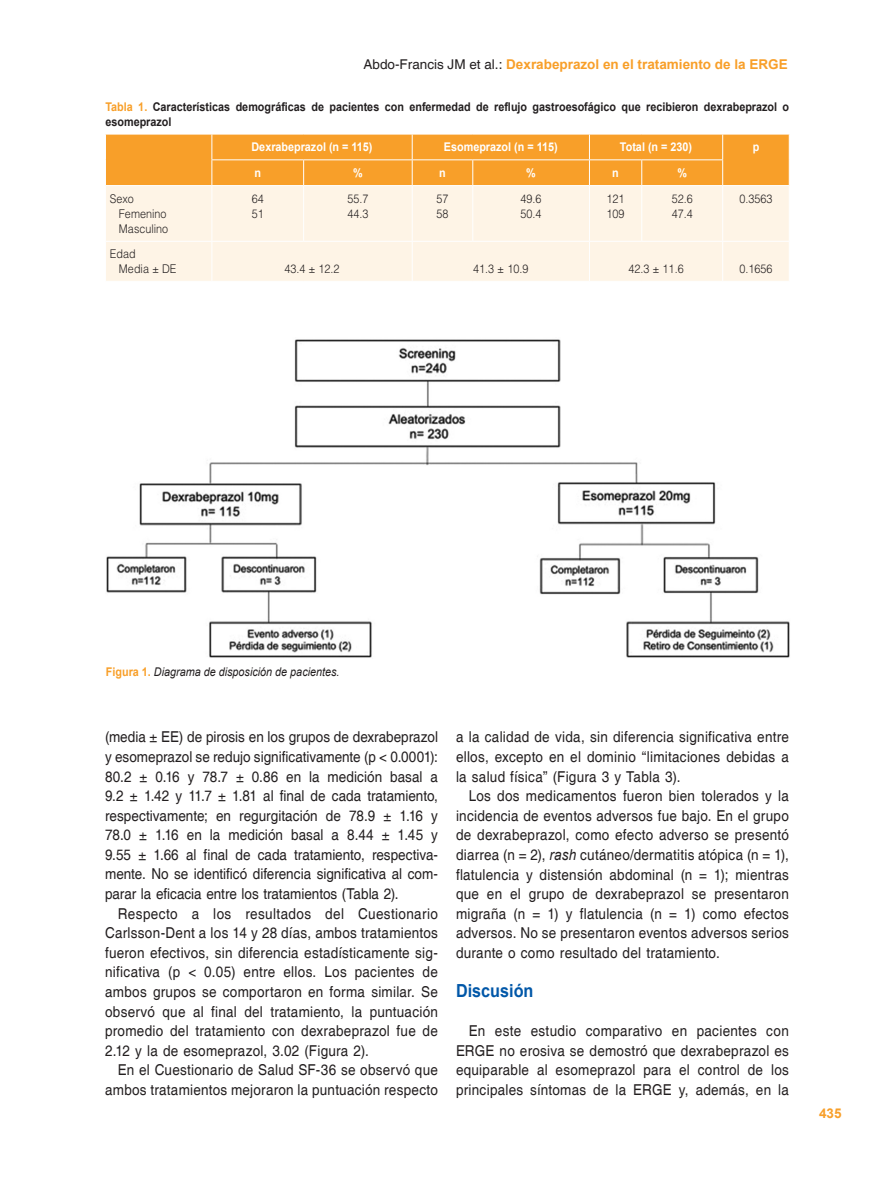
<style>
.page{position:relative;width:894px;height:1191px;background:#fff}
.page>*{position:absolute;margin:0;border:0;box-sizing:border-box;transform-origin:0 0}
.t1{font:700 18px "Helvetica";color:#0157a8;scale:.9 1}
.TX{font:15px/19.5px "Helvetica";letter-spacing:.02em;color:#231f20;text-align:justify;scale:.9 1}
.t2{font:700 13.5px "Helvetica";color:#f89f29}
.TT{font:700 12px/15px "Helvetica";color:#231f20;scale:.9 1}
.TB{font:300 12px "Helvetica LT Std";color:#231f20;scale:.9 1}
.TCH{font:700 12px "Helvetica";color:#fff;scale:.9 1}
.TBL{font:300 12px "Helvetica LT Std";color:#231f20;scale:.9 1}
.FGC{font:italic 12px "Helvetica";color:#231f20;scale:.9 1}
.s1{font-weight:400;color:#231f20}
.s2{color:#f89f29}
.s3{font-weight:700;font-style:normal;color:#f89f29}
.s4{font-style:italic}
</style>
<div class="page">
<svg style="left:105px;top:134px;width:684px;height:147px;background:#fbd7a6"></svg>
<hr style="left:105px;top:185px;width:107px;height:1px;background:#fff">
<hr style="left:212px;top:185px;width:91px;height:1px;background:#fff">
<hr style="left:303px;top:185px;width:109px;height:1px;background:#fff">
<hr style="left:412px;top:185px;width:60px;height:1px;background:#fff">
<hr style="left:472px;top:185px;width:117px;height:1px;background:#fff">
<hr style="left:589px;top:185px;width:52px;height:1px;background:#fff">
<hr style="left:641px;top:185px;width:81px;height:1px;background:#fff">
<hr style="left:722px;top:185px;width:67px;height:1px;background:#fff">
<hr style="left:105px;top:186px;width:1px;height:55px;background:#fff">
<hr style="left:211px;top:186px;width:1px;height:55px;background:#fff">
<hr style="left:303px;top:186px;width:1px;height:55px;background:#fff">
<hr style="left:411px;top:186px;width:1px;height:55px;background:#fff">
<hr style="left:472px;top:186px;width:1px;height:55px;background:#fff">
<hr style="left:589px;top:186px;width:1px;height:55px;background:#fff">
<hr style="left:641px;top:186px;width:1px;height:55px;background:#fff">
<hr style="left:722px;top:186px;width:1px;height:55px;background:#fff">
<hr style="left:788px;top:186px;width:1px;height:55px;background:#fff">
<hr style="left:105px;top:241px;width:107px;height:1px;background:#fff">
<hr style="left:105px;top:241px;width:1px;height:40px;background:#fff">
<hr style="left:412px;top:241px;width:60px;height:1px;background:#fff">
<hr style="left:472px;top:241px;width:117px;height:1px;background:#fff">
<hr style="left:589px;top:241px;width:52px;height:1px;background:#fff">
<hr style="left:589px;top:241px;width:1px;height:40px;background:#fff">
<hr style="left:641px;top:241px;width:81px;height:1px;background:#fff">
<hr style="left:722px;top:241px;width:67px;height:1px;background:#fff">
<hr style="left:722px;top:241px;width:1px;height:40px;background:#fff">
<hr style="left:788px;top:241px;width:1px;height:40px;background:#fff">
<hr style="left:212px;top:241px;width:91px;height:1px;background:#fff">
<hr style="left:211px;top:241px;width:1px;height:40px;background:#fff">
<hr style="left:303px;top:241px;width:109px;height:1px;background:#fff">
<hr style="left:411px;top:241px;width:1px;height:40px;background:#fff">
<img style="left:106px;top:339px;width:684px;height:319px">
<p class="t2" style="left:363px;top:55px;width:425px"><span class="s1">Abdo-Francis JM et al.:</span> Dexrabeprazol en el tratamiento de la ERGE</p>
<p class="TT" style="left:105px;top:99px;width:761px"><span class="s2">Tabla 1.</span> Características demográficas de pacientes con enfermedad de reflujo gastroesofágico que recibieron dexrabeprazol o esomeprazol</p>
<p class="TCH" style="left:251px;top:139px;width:136px">Dexrabeprazol (n = 115)</p>
<p class="TCH" style="left:444px;top:139px;width:128px">Esomeprazol (n = 115)</p>
<p class="TCH" style="left:619px;top:139px;width:82px">Total (n = 230)</p>
<p class="TCH" style="left:752px;top:139px;width:9px">p</p>
<p class="TCH" style="left:254px;top:164px;width:9px">n</p>
<p class="TCH" style="left:353px;top:164px;width:12px">%</p>
<p class="TCH" style="left:439px;top:164px;width:9px">n</p>
<p class="TCH" style="left:526px;top:164px;width:12px">%</p>
<p class="TCH" style="left:612px;top:164px;width:9px">n</p>
<p class="TCH" style="left:677px;top:164px;width:12px">%</p>
<p class="TB" style="left:110px;top:191px;width:28px">Sexo</p>
<p class="TB" style="left:119px;top:206px;width:54px">Femenino</p>
<p class="TB" style="left:119px;top:221px;width:56px">Masculino</p>
<p class="TB" style="left:252px;top:191px;width:15px">64</p>
<p class="TB" style="left:252px;top:206px;width:15px">51</p>
<p class="TB" style="left:520px;top:191px;width:25px">49.6</p>
<p class="TB" style="left:520px;top:206px;width:25px">50.4</p>
<p class="TB" style="left:606px;top:191px;width:22px">121</p>
<p class="TB" style="left:606px;top:206px;width:22px">109</p>
<p class="TB" style="left:671px;top:191px;width:25px">52.6</p>
<p class="TB" style="left:671px;top:206px;width:25px">47.4</p>
<p class="TB" style="left:739px;top:191px;width:38px">0.3563</p>
<p class="TB" style="left:347px;top:191px;width:25px">55.7</p>
<p class="TB" style="left:347px;top:206px;width:25px">44.3</p>
<p class="TB" style="left:436px;top:191px;width:15px">57</p>
<p class="TB" style="left:436px;top:206px;width:15px">58</p>
<p class="TBL" style="left:110px;top:246px;width:30px">Edad</p>
<p class="TBL" style="left:119px;top:261px;width:65px">Media ± DE</p>
<p class="TBL" style="left:284px;top:261px;width:63px">43.4 ± 12.2</p>
<p class="TBL" style="left:473px;top:261px;width:63px">41.3 ± 10.9</p>
<p class="TBL" style="left:628px;top:261px;width:63px">42.3 ± 11.6</p>
<p class="TBL" style="left:739px;top:261px;width:38px">0.1656</p>
<p class="FGC" style="left:106px;top:663px;width:261px"><span class="s3">Figura 1.</span> Diagrama de disposición de pacientes.</p>
<p class="TX" style="left:105px;top:727px;width:371px">(media ± EE) de pirosis en los grupos de dexrabeprazol y esomeprazol se redujo significativamente (p &lt; 0.0001):<br>80.2 ± 0.16 y 78.7 ± 0.86 en la medición basal a 9.2 ± 1.42 y 11.7 ± 1.81 al final de cada tratamiento, respectivamente; en regurgitación de 78.9 ± 1.16 y 78.0 ± 1.16 en la medición basal a 8.44 ± 1.45 y 9.55 ± 1.66 al final de cada tratamiento, respectiva&shy;mente. No se identificó diferencia significativa al com&shy;parar la eficacia entre los tratamientos (Tabla 2).</p>
<p class="TX" style="left:105px;top:904px;width:371px;text-indent:13px">Respecto a los resultados del Cuestionario Carlsson-Dent a los 14 y 28 días, ambos tratamientos fueron efectivos, sin diferencia estadísticamente sig&shy;nificativa (p &lt; 0.05) entre ellos. Los pacientes de ambos grupos se comportaron en forma similar. Se observó que al final del tratamiento, la puntuación promedio del tratamiento con dexrabeprazol fue de 2.12 y la de esomeprazol, 3.02 (Figura 2).</p>
<p class="TX" style="left:105px;top:1060px;width:371px;text-align:right">En el Cuestionario de Salud SF-36 se observó que ambos tratamientos mejoraron la puntuación respecto</p>
<p class="TX" style="left:456px;top:727px;width:371px">a la calidad de vida, sin diferencia significativa entre ellos, excepto en el dominio “limitaciones debidas a la salud física” (Figura 3 y Tabla 3).</p>
<p class="TX" style="left:456px;top:786px;width:371px;text-indent:13px">Los dos medicamentos fueron bien tolerados y la incidencia de eventos adversos fue bajo. En el grupo de dexrabeprazol, como efecto adverso se presentó diarrea (n = 2), <span class="s4">rash</span> cutáneo/dermatitis atópica (n = 1), flatulencia y distensión abdominal (n = 1); mientras que en el grupo de dexrabeprazol se presentaron migraña (n = 1) y flatulencia (n = 1) como efectos adversos. No se presentaron eventos adversos serios durante o como resultado del tratamiento.</p>
<h1 class="t1" style="left:456px;top:977px;width:88px">Discusión</h1>
<p class="TX" style="left:456px;top:1021px;width:371px;text-indent:13px">En este estudio comparativo en pacientes con ERGE no erosiva se demostró que dexrabeprazol es equiparable al esomeprazol para el control de los principales síntomas de la ERGE y, además, en la</p>
<p class="t2" style="left:818px;top:1103px;width:24px">435</p>
</div>
